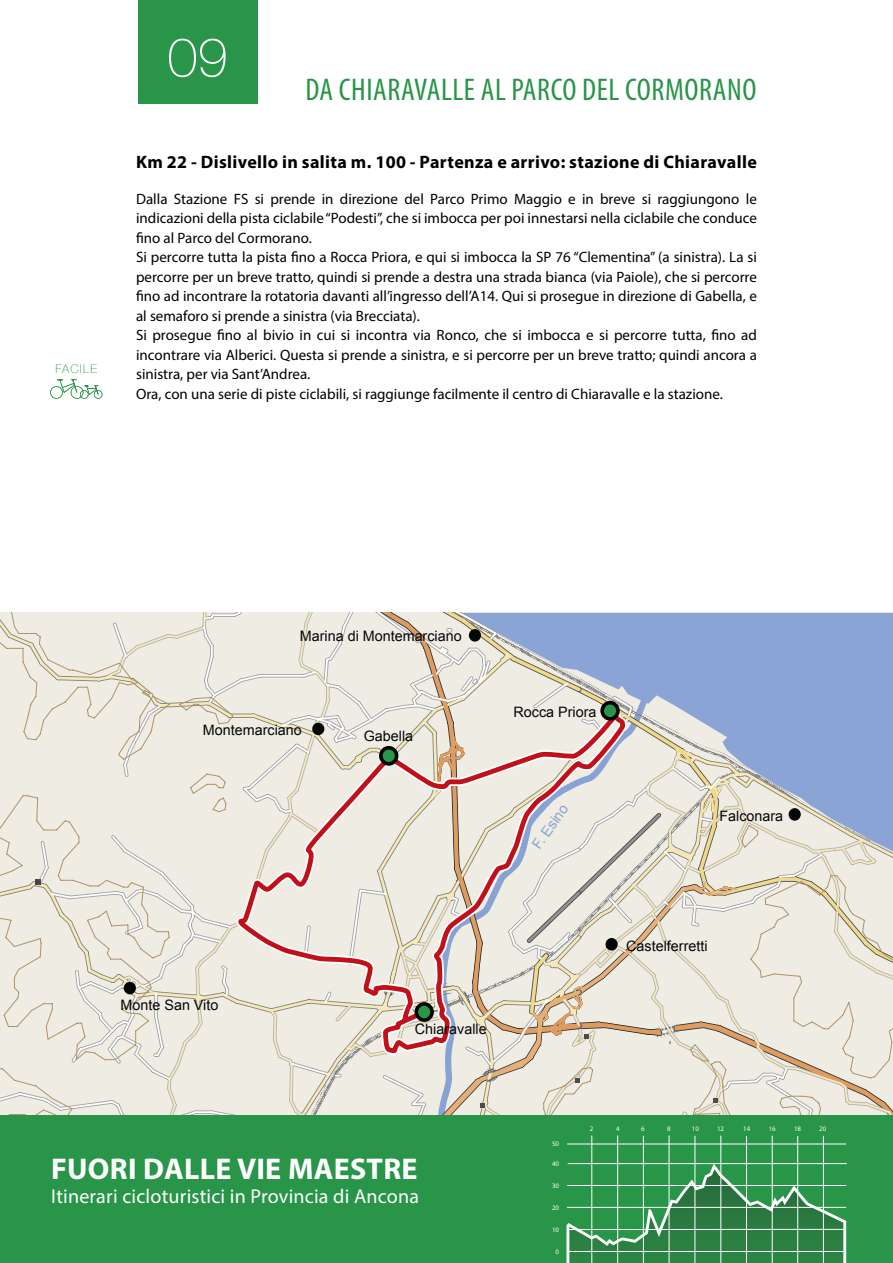
<style>
.page{position:relative;width:893px;height:1263px;background:#fff}
.page>*{position:absolute;margin:0;border:0;box-sizing:border-box;transform-origin:0 0}
.t1{font:100 54px "Helvetica Neue";color:#fff}
.t2{font:condensed 31.5px "Myriad Pro";letter-spacing:.02em;color:#289548}
.t3{font:700 30.15px "Myriad Pro";letter-spacing:.01em;color:#fff}
.t4{font:20.1px "Myriad Pro";letter-spacing:.01em;color:#fff}
.t5{font:700 18px "Myriad Pro";letter-spacing:.02em;color:#000}
.t6{font:15px/19.5px "Myriad Pro";color:#000}
.t7{font:14.4px "Arial";color:#040506}
.t8{font:14.4px "Arial";color:#8aa4d5}
.t9{font:100 12px "Helvetica Neue";letter-spacing:.1em;color:#289548}
.t10{font:6.9px "Myriad Pro";color:#fff}
</style>
<div class="page">
<div style="left:0;top:1115px;width:893px;height:148px;background:#289548"></div>
<div style="left:138px;top:0;width:119px;height:104px;background:#289548"></div>
<svg style="left:0;top:613px;width:893px;height:502px;background:#dcdad6"></svg>
<div style="left:418px;top:1006px;width:12px;height:12px;background:#289548;border-radius:50%"></div>
<div style="left:604px;top:704px;width:12px;height:13px;background:#289548;border-radius:50%"></div>
<div style="left:383px;top:749px;width:12px;height:13px;background:#289548;border-radius:50%"></div>
<svg style="left:566px;top:1163px;width:280px;height:100px"></svg>
<hr style="left:568px;top:1229px;width:278px;height:1px;background:#fff">
<hr style="left:567px;top:1251px;width:279px;height:1px;background:#fff">
<hr style="left:567px;top:1207px;width:279px;height:1px;background:#fff">
<hr style="left:567px;top:1185px;width:279px;height:1px;background:#fff">
<hr style="left:568px;top:1163px;width:278px;height:1px;background:#fff">
<hr style="left:567px;top:1144px;width:279px;height:1px;background:#fff">
<hr style="left:591px;top:1135px;width:1px;height:128px;background:#fff">
<hr style="left:617px;top:1135px;width:1px;height:128px;background:#fff">
<hr style="left:643px;top:1136px;width:1px;height:127px;background:#fff">
<hr style="left:669px;top:1135px;width:1px;height:128px;background:#fff">
<hr style="left:695px;top:1136px;width:1px;height:127px;background:#fff">
<hr style="left:720px;top:1135px;width:1px;height:128px;background:#fff">
<hr style="left:746px;top:1136px;width:1px;height:127px;background:#fff">
<hr style="left:772px;top:1135px;width:1px;height:128px;background:#fff">
<hr style="left:797px;top:1136px;width:1px;height:127px;background:#fff">
<hr style="left:823px;top:1136px;width:1px;height:127px;background:#fff">
<svg style="left:50px;top:379px;width:52px;height:20px"></svg>
<p class="t9" style="left:56px;top:359px;width:43px">FACILE</p>
<h1 class="t1" style="left:167px;top:16px;width:62px">09</h1>
<h2 class="t2" style="left:305px;top:71px;width:453px">DA CHIARAVALLE AL PARCO DEL CORMORANO</h2>
<p class="t5" style="left:136px;top:150px;width:622px">Km 22 - Dislivello in salita m. 100 - Partenza e arrivo: stazione di Chiaravalle</p>
<p class="t6" style="left:136px;top:189px;width:622px">Dalla Stazione FS si prende in direzione del Parco Primo Maggio e in breve si raggiungono le indicazioni della pista ciclabile “Podesti”, che si imbocca per poi innestarsi nella ciclabile che conduce fino al Parco del Cormorano.<br>Si percorre tutta la pista fino a Rocca Priora, e qui si imbocca la SP 76 “Clementina” (a sinistra). La si percorre per un breve tratto, quindi si prende a destra una strada bianca (via Paiole), che si percorre fino ad incontrare la rotatoria davanti all’ingresso dell’A14. Qui si prosegue in direzione di Gabella, e al semaforo si prende a sinistra (via Brecciata).<br>Si prosegue fino al bivio in cui si incontra via Ronco, che si imbocca e si percorre tutta, fino ad incontrare via Alberici. Questa si prende a sinistra, e si percorre per un breve tratto; quindi ancora a sinistra, per via Sant’Andrea.<br>Ora, con una serie di piste ciclabili, si raggiunge facilmente il centro di Chiaravalle e la stazione.</p>
<p class="t7" style="left:300px;top:627px;width:163px">Marina di Montemarciano</p>
<p class="t7" style="left:203px;top:721px;width:100px">Montemarciano</p>
<p class="t7" style="left:364px;top:726px;width:51px">Gabella</p>
<p class="t7" style="left:513px;top:702px;width:84px">Rocca Priora</p>
<p class="t8" style="left:528px;top:842px;width:53px;rotate:-55deg">F. Esino</p>
<p class="t7" style="left:719px;top:806px;width:65px">Falconara</p>
<p class="t7" style="left:121px;top:996px;width:99px">Monte San Vito</p>
<p class="t7" style="left:415px;top:1020px;width:73px">Chiaravalle</p>
<p class="t7" style="left:626px;top:936px;width:83px">Castelferretti</p>
<p class="t10" style="left:552px;top:1139px;width:9px">50</p>
<p class="t10" style="left:590px;top:1125px;width:5px">2</p>
<p class="t10" style="left:616px;top:1125px;width:5px">4</p>
<p class="t10" style="left:641px;top:1125px;width:5px">6</p>
<p class="t10" style="left:667px;top:1125px;width:5px">8</p>
<p class="t10" style="left:692px;top:1125px;width:9px">10</p>
<p class="t10" style="left:717px;top:1125px;width:9px">12</p>
<p class="t10" style="left:743px;top:1125px;width:9px">14</p>
<p class="t10" style="left:769px;top:1125px;width:9px">16</p>
<p class="t10" style="left:794px;top:1125px;width:9px">18</p>
<p class="t10" style="left:819px;top:1125px;width:9px">20</p>
<h3 class="t3" style="left:51px;top:1149px;width:368px">FUORI DALLE VIE MAESTRE</h3>
<h3 class="t4" style="left:51px;top:1184px;width:370px">Itinerari cicloturistici in Provincia di Ancona</h3>
<p class="t10" style="left:552px;top:1159px;width:9px">40</p>
<p class="t10" style="left:552px;top:1181px;width:9px">30</p>
<p class="t10" style="left:552px;top:1203px;width:9px">20</p>
<p class="t10" style="left:552px;top:1225px;width:9px">10</p>
<p class="t10" style="left:556px;top:1247px;width:5px">0</p>
</div>
